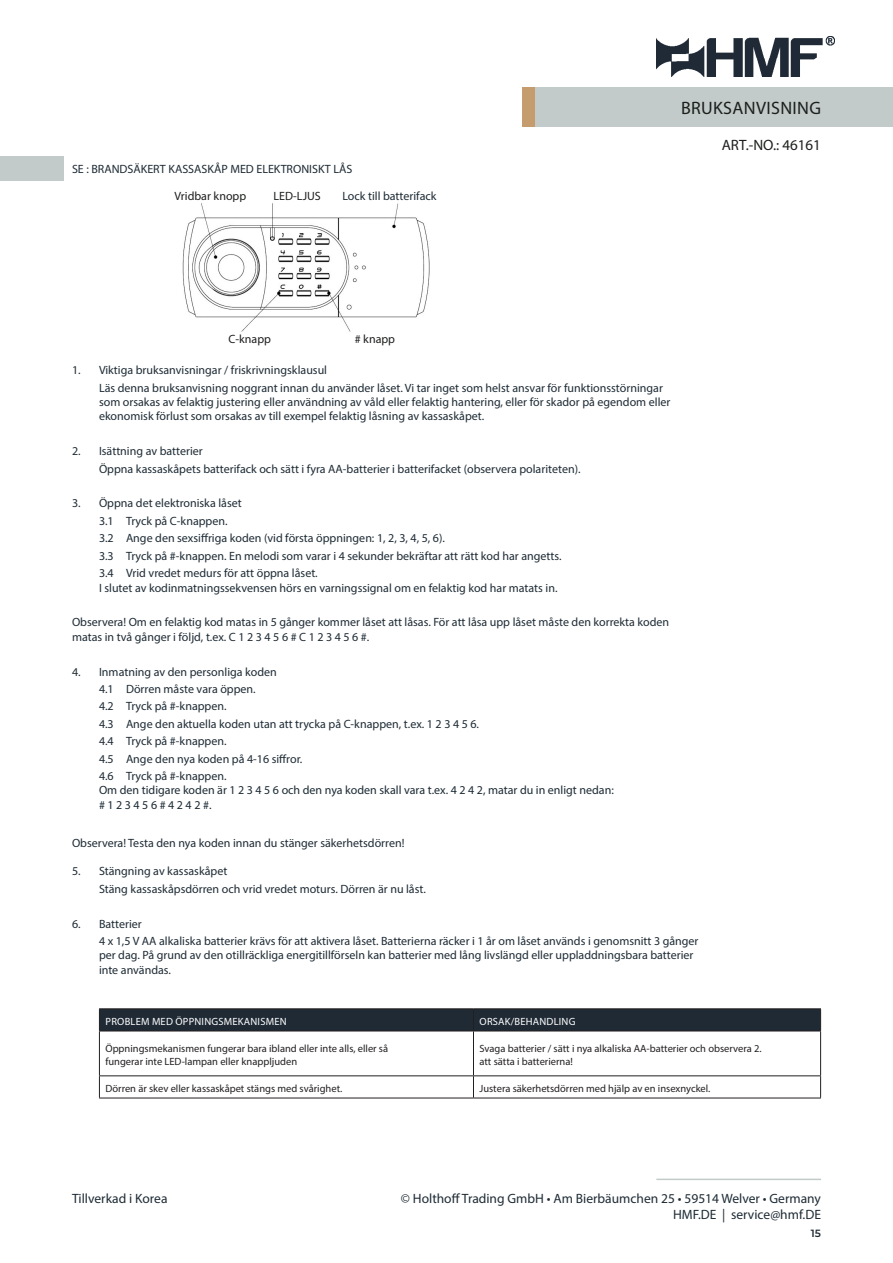
<style>
.page{position:relative;width:893px;height:1263px;background:#fff}
.page>*{position:absolute;margin:0;border:0;box-sizing:border-box;transform-origin:0 0}
.t1{font:18px "Myriad Pro";letter-spacing:.02em;color:#1c201c}
.t2{font:15px "Myriad Pro";color:#1c201c}
.t3{font:13.5px/16.2px "Myriad Pro";color:#1e2b35;text-align:right}
.t4{font:12px/14.4px "Myriad Pro";color:#1e2b35}
.t5{font:12px "Myriad Pro";color:#1b2a34}
.t6{font:12px "Myriad Pro";color:#1c201c}
.t7{font:10.5px/12.6px "Myriad Pro";color:#231f20}
.t8{font:10.5px "Myriad Pro";letter-spacing:.02em;color:#fff}
.t9{font:600 10.5px "Montserrat";color:#1e2b35}
</style>
<div class="page">
<div style="left:534px;top:87px;width:359px;height:39px;background:#c2cbca"></div>
<div style="left:522px;top:87px;width:12px;height:39px;background:#c59c6e"></div>
<img style="left:656px;top:36px;width:178px;height:40px">
<hr style="left:656px;top:1178px;width:165px;height:2px;background:#c2cbca">
<div style="left:0;top:156px;width:63px;height:25px;background:#c2cbca"></div>
<img style="left:182px;top:203px;width:248px;height:129px">
<hr style="left:99px;top:1031px;width:1px;height:44px;background:#231f20">
<hr style="left:99px;top:1075px;width:374px;height:1px;background:#231f20">
<svg style="left:99px;top:1076px;width:1px;height:22px"></svg>
<hr style="left:99px;top:1098px;width:374px;height:1px;background:#231f20">
<hr style="left:473px;top:1031px;width:1px;height:44px;background:#231f20">
<hr style="left:820px;top:1031px;width:1px;height:44px;background:#231f20">
<hr style="left:473px;top:1075px;width:348px;height:1px;background:#231f20">
<svg style="left:473px;top:1076px;width:1px;height:22px"></svg>
<svg style="left:820px;top:1076px;width:1px;height:22px"></svg>
<hr style="left:473px;top:1098px;width:348px;height:1px;background:#231f20">
<hr style="left:473px;top:1008px;width:348px;height:1px;background:#231f20">
<hr style="left:99px;top:1008px;width:374px;height:1px;background:#231f20">
<div style="left:99px;top:1009px;width:722px;height:22px;background:#202a35"></div>
<hr style="left:99px;top:1030px;width:374px;height:1px;background:#231f20">
<p class="t4" style="left:72px;top:161px;width:282px">SE : BRANDSÄKERT KASSASKÅP MED ELEKTRONISKT LÅS</p>
<p class="t6" style="left:174px;top:189px;width:73px">Vridbar knopp</p>
<p class="t6" style="left:273px;top:189px;width:49px">LED-LJUS</p>
<p class="t4" style="left:342px;top:189px;width:96px">Lock till batterifack</p>
<p class="t6" style="left:228px;top:332px;width:44px">C-knapp</p>
<p class="t6" style="left:355px;top:332px;width:42px"># knapp</p>
<h1 class="t1" style="left:681px;top:97px;width:142px">BRUKSANVISNING</h1>
<p class="t2" style="left:722px;top:135px;width:101px">ART.-NO.: 46161</p>
<p class="t4" style="left:72px;top:363px;width:257px">1. Viktiga bruksanvisningar / friskrivningsklausul</p>
<p class="t4" style="left:99px;top:380px;width:573px">Läs denna bruksanvisning noggrant innan du använder låset. Vi tar inget som helst ansvar för funktionsstörningar som orsakas av felaktig justering eller användning av våld eller felaktig hantering, eller för skador på egendom eller ekonomisk förlust som orsakas av till exempel felaktig låsning av kassaskåpet.</p>
<p class="t4" style="left:72px;top:444px;width:132px">2. Isättning av batterier</p>
<p class="t4" style="left:99px;top:461px;width:483px">Öppna kassaskåpets batterifack och sätt i fyra AA-batterier i batterifacket (observera polariteten).</p>
<p class="t4" style="left:72px;top:496px;width:171px">3. Öppna det elektroniska låset</p>
<p class="t4" style="left:99px;top:513px;width:130px">3.1 Tryck på C-knappen.</p>
<p class="t4" style="left:99px;top:531px;width:347px">3.2 Ange den sexsiffriga koden (vid första öppningen: 1, 2, 3, 4, 5, 6).</p>
<p class="t4" style="left:99px;top:548px;width:464px">3.3 Tryck på #-knappen. En melodi som varar i 4 sekunder bekräftar att rätt kod har angetts.</p>
<p class="t4" style="left:99px;top:566px;width:220px">3.4 Vrid vredet medurs för att öppna låset.</p>
<p class="t4" style="left:99px;top:580px;width:460px">I slutet av kodinmatningssekvensen hörs en varningssignal om en felaktig kod har matats in.</p>
<p class="t4" style="left:72px;top:615px;width:599px">Observera! Om en felaktig kod matas in 5 gånger kommer låset att låsas. För att låsa upp låset måste den korrekta koden matas in två gånger i följd, t.ex. C 1 2 3 4 5 6 # C 1 2 3 4 5 6 #.</p>
<p class="t4" style="left:72px;top:664px;width:206px">4. Inmatning av den personliga koden</p>
<p class="t4" style="left:99px;top:681px;width:158px">4.1 Dörren måste vara öppen.</p>
<p class="t4" style="left:99px;top:699px;width:129px">4.2 Tryck på #-knappen.</p>
<p class="t4" style="left:99px;top:716px;width:382px">4.3 Ange den aktuella koden utan att trycka på C-knappen, t.ex. 1 2 3 4 5 6.</p>
<p class="t4" style="left:99px;top:734px;width:129px">4.4 Tryck på #-knappen.</p>
<p class="t4" style="left:99px;top:751px;width:205px">4.5 Ange den nya koden på 4-16 siffror.</p>
<p class="t4" style="left:99px;top:768px;width:129px">4.6 Tryck på #-knappen.</p>
<p class="t5" style="left:99px;top:783px;width:516px">Om den tidigare koden är 1 2 3 4 5 6 och den nya koden skall vara t.ex. 4 2 4 2, matar du in enligt nedan:</p>
<p class="t5" style="left:99px;top:797px;width:114px"># 1 2 3 4 5 6 # 4 2 4 2 #.</p>
<p class="t4" style="left:72px;top:835px;width:334px">Observera! Testa den nya koden innan du stänger säkerhetsdörren!</p>
<p class="t4" style="left:72px;top:864px;width:157px">5. Stängning av kassaskåpet</p>
<p class="t4" style="left:99px;top:881px;width:328px">Stäng kassaskåpsdörren och vrid vredet moturs. Dörren är nu låst.</p>
<p class="t4" style="left:72px;top:916px;width:71px">6. Batterier</p>
<p class="t4" style="left:99px;top:933px;width:601px">4 x 1,5 V AA alkaliska batterier krävs för att aktivera låset. Batterierna räcker i 1 år om låset används i genomsnitt 3 gånger per dag. På grund av den otillräckliga energitillförseln kan batterier med lång livslängd eller uppladdningsbara batterier inte användas.</p>
<p class="t8" style="left:106px;top:1015px;width:183px">PROBLEM MED ÖPPNINGSMEKANISMEN</p>
<p class="t8" style="left:480px;top:1015px;width:97px">ORSAK/BEHANDLING</p>
<p class="t7" style="left:105px;top:1042px;width:284px">Öppningsmekanismen fungerar bara ibland eller inte alls, eller så fungerar inte LED-lampan eller knappljuden</p>
<p class="t7" style="left:479px;top:1042px;width:284px">Svaga batterier / sätt i nya alkaliska AA-batterier och observera 2. att sätta i batterierna!</p>
<p class="t7" style="left:105px;top:1082px;width:238px">Dörren är skev eller kassaskåpet stängs med svårighet.</p>
<p class="t7" style="left:479px;top:1082px;width:232px">Justera säkerhetsdörren med hjälp av en insexnyckel.</p>
<p class="t3" style="left:72px;top:1190px;width:97px">Tillverkad i Korea</p>
<p class="t3" style="left:401px;top:1190px;width:422px">© Holthoff Trading GmbH • Am Bierbäumchen 25 • 59514 Welver • Germany<br>HMF.DE | service@hmf.DE</p>
<p class="t9" style="left:811px;top:1226px;width:12px">15</p>
</div>
